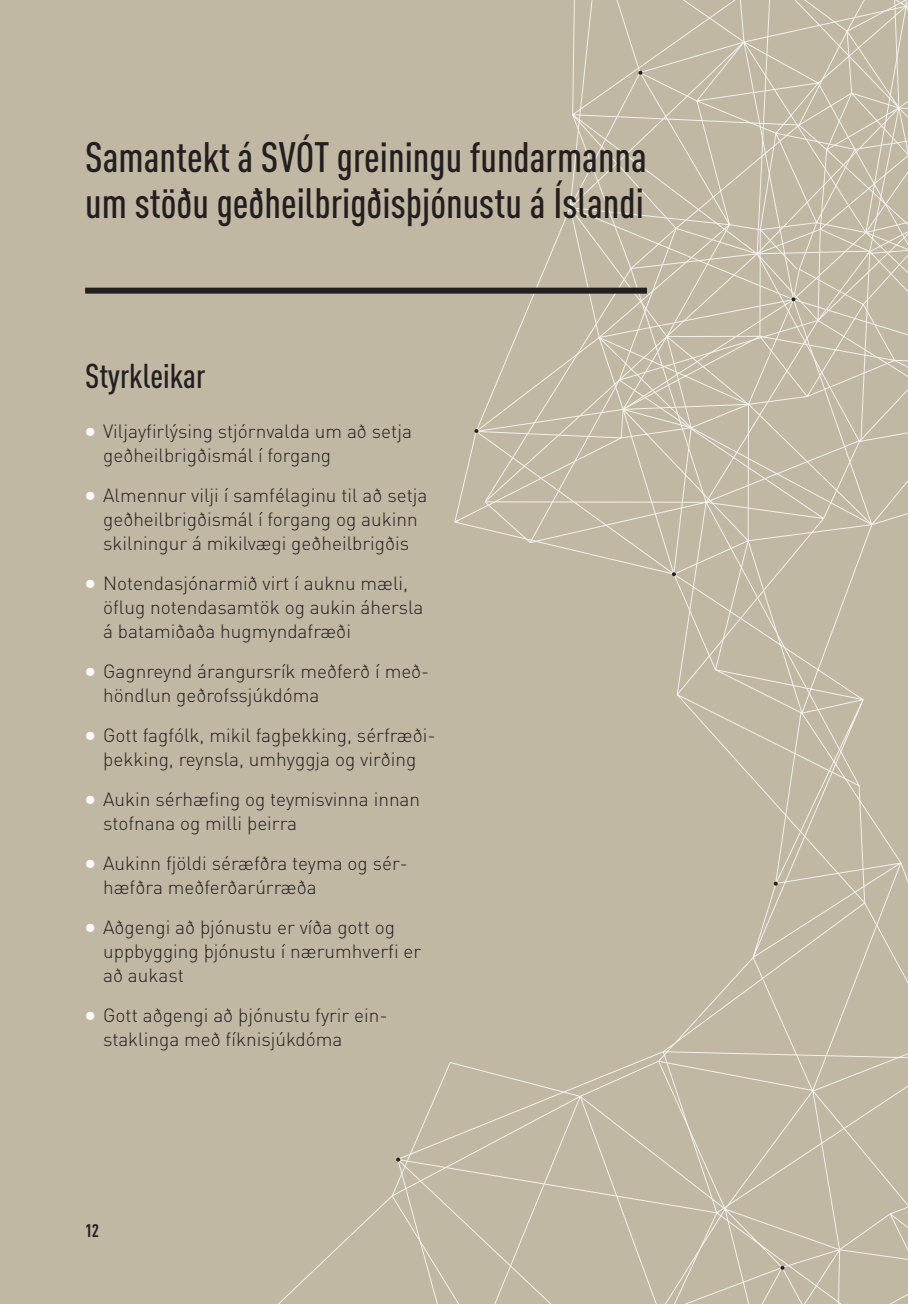
<style>
.page{position:relative;width:908px;height:1304px;background:#fff}
.page>*{position:absolute;margin:0;border:0;box-sizing:border-box;transform-origin:0 0}
.t1{font:500 42px/46px "DIN Cond";color:#231f20}
.t2{font:500 34px "DIN Cond";color:#231f20}
.t3{font:300 19px/24px "DIN";color:#231f20}
.t4{font:700 18px "DIN Cond";color:#231f20}
.s1{color:#fff}
</style>
<div class="page">
<div style="left:0;top:0;width:907px;height:1304px;background:#c0b8a3"></div>
<svg style="left:396px;top:1158px;width:4px;height:4px"></svg>
<svg style="left:780px;top:1266px;width:4px;height:4px"></svg>
<svg style="left:773px;top:882px;width:4px;height:4px"></svg>
<svg style="left:671px;top:572px;width:4px;height:4px"></svg>
<svg style="left:791px;top:297px;width:4px;height:4px"></svg>
<svg style="left:638px;top:71px;width:4px;height:4px"></svg>
<svg style="left:474px;top:429px;width:4px;height:4px"></svg>
<div style="left:85px;top:288px;width:561px;height:6px;background:#231f20"></div>
<h1 class="t1" style="left:85px;top:133px;width:563px">Samantekt á SVÓT greiningu fundarmanna um stöðu geðheilbrigðisþjónustu á Íslandi</h1>
<h2 class="t2" style="left:85px;top:356px;width:122px">Styrkleikar</h2>
<p class="t3" style="left:103px;top:419px;width:310px;text-indent:-18px"><span class="s1">●</span> Viljayfirlýsing stjórnvalda um að setja geðheilbrigðismál í forgang</p>
<p class="t3" style="left:85px;top:483px;width:344px;text-align:center"><span class="s1">●</span> Almennur vilji í samfélaginu til að setja geðheilbrigðismál í forgang og aukinn skilningur á mikilvægi geðheilbrigðis</p>
<p class="t3" style="left:103px;top:571px;width:322px;text-indent:-18px"><span class="s1">●</span> Notendasjónarmið virt í auknu mæli, öflug notendasamtök og aukin áhersla á batamiðaða hugmyndafræði</p>
<p class="t3" style="left:103px;top:659px;width:327px;text-indent:-18px"><span class="s1">●</span> Gagnreynd árangursrík meðferð í með&shy;höndlun geðrofssjúkdóma</p>
<p class="t3" style="left:85px;top:723px;width:352px;text-align:center"><span class="s1">●</span> Gott fagfólk, mikil fagþekking, sérfræði&shy;þekking, reynsla, umhyggja og virðing</p>
<p class="t3" style="left:103px;top:787px;width:318px;text-indent:-18px"><span class="s1">●</span> Aukin sérhæfing og teymisvinna innan stofnana og milli þeirra</p>
<p class="t3" style="left:103px;top:851px;width:306px;text-indent:-18px"><span class="s1">●</span> Aukinn fjöldi séræfðra teyma og sér&shy;hæfðra meðferðarúrræða</p>
<p class="t3" style="left:103px;top:915px;width:319px;text-indent:-18px"><span class="s1">●</span> Aðgengi að þjónustu er víða gott og uppbygging þjónustu í nærumhverfi er að aukast</p>
<p class="t3" style="left:103px;top:1003px;width:286px;text-indent:-18px"><span class="s1">●</span> Gott aðgengi að þjónustu fyrir ein&shy;staklinga með fíknisjúkdóma</p>
<p class="t4" style="left:85px;top:1220px;width:15px">12</p>
</div>
